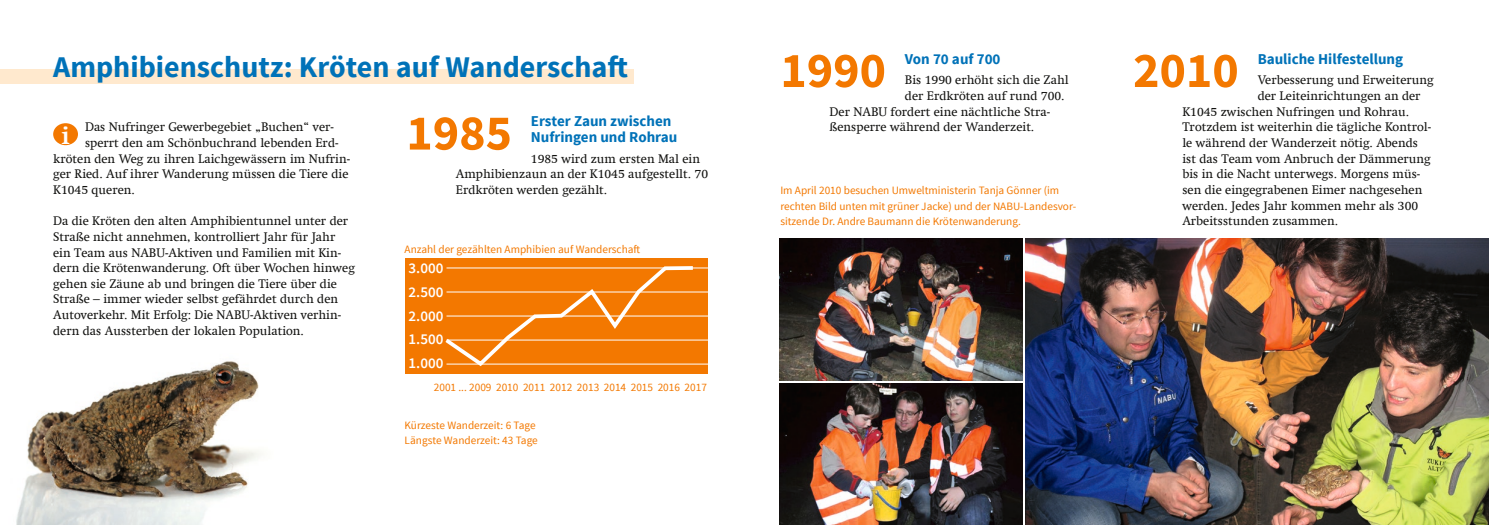
<style>
.page{position:relative;width:1489px;height:525px;background:#fff}
.page>*{position:absolute;margin:0;border:0;box-sizing:border-box;transform-origin:0 0}
.t1{font:700 50px "Source Sans Pro";color:#f37800}
.t2{font:700 30px "Source Sans Pro";color:#0072b8}
.t3{font:700 25px "Swift Com";color:#fff}
.t4{font:700 15px/15.6px "Source Sans Pro";color:#0072b8}
.t5{font:600 15px/23.8px "Source Sans Pro";color:#fff;text-align:justify}
.t6{font:12.5px/15.6px "Swift Com";color:#11110f}
.t7{font:11.25px/15.6px "Source Sans Pro";color:#f37800}
</style>
<div class="page">
<img style="left:16px;top:361px;width:245px;height:163px">
<div style="left:0;top:69px;width:633px;height:15px;background:#ffe9ce"></div>
<div style="left:405px;top:258px;width:303px;height:116px;background:#f37800"></div>
<svg style="left:445px;top:266px;width:251px;height:101px"></svg>
<hr style="left:446px;top:267px;width:283px;height:1px;background:#fff">
<hr style="left:446px;top:291px;width:283px;height:1px;background:#fff">
<hr style="left:446px;top:315px;width:283px;height:1px;background:#fff">
<hr style="left:446px;top:339px;width:283px;height:1px;background:#fff">
<hr style="left:446px;top:363px;width:283px;height:1px;background:#fff">
<img style="left:1025px;top:239px;width:463px;height:285px">
<img style="left:779px;top:383px;width:243px;height:141px">
<img style="left:779px;top:239px;width:243px;height:141px">
<div style="left:53px;top:123px;width:25px;height:22px;background:#f37800;border-radius:50%"></div>
<p class="t4" style="left:1257px;top:52px;width:147px">Bauliche Hilfestellung</p>
<p class="t6" style="left:1257px;top:72px;width:177px">Verbesserung und Erweiterung</p>
<p class="t6" style="left:1257px;top:88px;width:164px">der Leiteinrichtungen an der</p>
<p class="t6" style="left:1182px;top:104px;width:228px">K1045 zwischen Nufringen und Rohrau.</p>
<p class="t6" style="left:1182px;top:119px;width:250px">Trotzdem ist weiterhin die tägliche Kontrol-</p>
<p class="t6" style="left:1182px;top:135px;width:237px">le während der Wanderzeit nötig. Abends</p>
<p class="t6" style="left:1182px;top:150px;width:250px">ist das Team vom Anbruch der Dämmerung</p>
<p class="t6" style="left:1182px;top:166px;width:239px">bis in die Nacht unterwegs. Morgens müs-</p>
<p class="t6" style="left:1182px;top:182px;width:241px">sen die eingegrabenen Eimer nachgesehen</p>
<p class="t6" style="left:1182px;top:197px;width:237px">werden. Jedes Jahr kommen mehr als 300</p>
<p class="t6" style="left:1182px;top:213px;width:157px">Arbeitsstunden zusammen.</p>
<p class="t4" style="left:904px;top:52px;width:97px">Von 70 auf 700</p>
<p class="t6" style="left:904px;top:72px;width:165px">Bis 1990 erhöht sich die Zahl</p>
<p class="t6" style="left:904px;top:88px;width:161px">der Erdkröten auf rund 700.</p>
<p class="t6" style="left:829px;top:104px;width:222px">Der NABU fordert eine nächtliche Stra-</p>
<p class="t6" style="left:829px;top:119px;width:206px">ßensperre während der Wanderzeit.</p>
<h2 class="t2" style="left:53px;top:47px;width:576px">Amphibienschutz: Kröten auf Wanderschaft</h2>
<h1 class="t1" style="left:780px;top:38px;width:107px">1990</h1>
<h1 class="t1" style="left:1132px;top:38px;width:107px">2010</h1>
<p class="t4" style="left:531px;top:114px;width:148px">Erster Zaun zwischen<br>Nufringen und Rohrau</p>
<p class="t6" style="left:456px;top:150px;width:254px;text-indent:75px">1985 wird zum ersten Mal ein<br>Amphibienzaun an der K1045 aufgestellt. 70<br>Erdkröten werden gezählt.</p>
<h1 class="t1" style="left:406px;top:101px;width:107px">1985</h1>
<p class="t6" style="left:85px;top:119px;width:250px">Das Nufringer Gewerbegebiet „Buchen“ ver-</p>
<p class="t6" style="left:85px;top:135px;width:255px">sperrt den am Schönbuchrand lebenden Erd-</p>
<p class="t6" style="left:53px;top:150px;width:298px">kröten den Weg zu ihren Laichgewässern im Nufrin-</p>
<p class="t6" style="left:53px;top:166px;width:297px">ger Ried. Auf ihrer Wanderung müssen die Tiere die</p>
<p class="t6" style="left:53px;top:182px;width:83px">K1045 queren.</p>
<p class="t6" style="left:53px;top:213px;width:303px">Da die Kröten den alten Amphibientunnel unter der Straße nicht annehmen, kontrolliert Jahr für Jahr ein Team aus NABU-Aktiven und Familien mit Kin&shy;dern die Krötenwanderung. Oft über Wochen hinweg gehen sie Zäune ab und bringen die Tiere über die Straße – immer wieder selbst gefährdet durch den Autoverkehr. Mit Erfolg: Die NABU-Aktiven verhin&shy;dern das Aussterben der lokalen Population.</p>
<h3 class="t3" style="left:62px;top:120px;width:10px">i</h3>
<p class="t7" style="left:780px;top:182px;width:297px">Im April 2010 besuchen Umweltministerin Tanja Gönner (im rechten Bild unten mit grüner Jacke) und der NABU-Landesvor&shy;sitzende Dr. Andre Baumann die Krötenwanderung.</p>
<p class="t7" style="left:404px;top:241px;width:237px">Anzahl der gezählten Amphibien auf Wanderschaft</p>
<p class="t5" style="left:408px;top:256px;width:36px">3.000<br>2.500<br>2.000<br>1.500<br>1.000</p>
<p class="t7" style="left:434px;top:379px;width:274px">2001 ... 2009 2010 2011 2012 2013 2014 2015 2016 2017</p>
<p class="t7" style="left:404px;top:417px;width:135px">Kürzeste Wanderzeit: 6 Tage<br>Längste Wanderzeit: 43 Tage</p>
</div>
